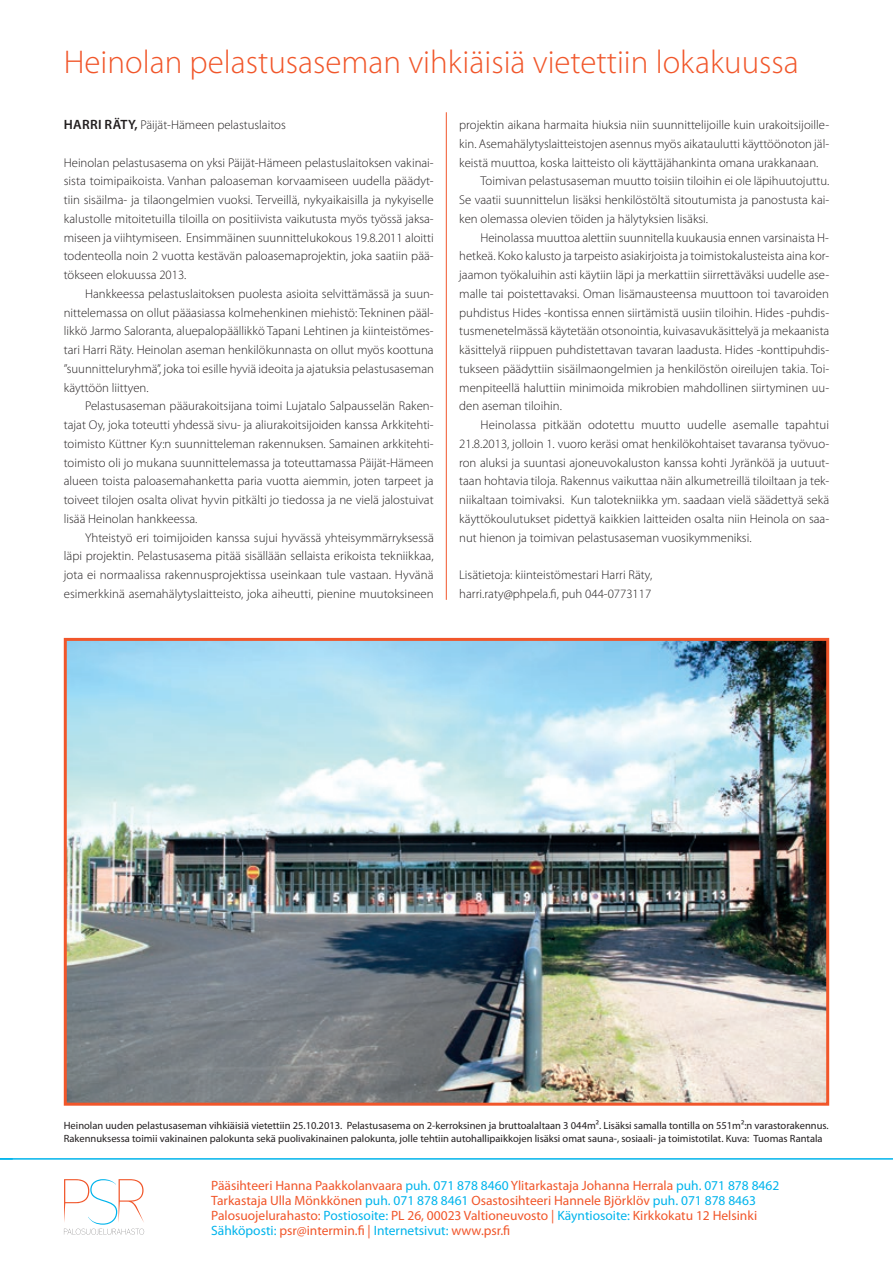
<style>
.page{position:relative;width:893px;height:1263px;background:#fff}
.page>*{position:absolute;margin:0;border:0;box-sizing:border-box;transform-origin:0 0}
.t1{font:300 33px "Myriad Pro";color:#f1562a}
.t2{font:13.5px/15px "Myriad Pro";color:#f1562a}
.t3{font:300 12.75px/18.8px "Myriad Pro";color:#231f20;text-align:justify}
.t4{font:10.5px/12.6px "Myriad Pro";color:#231f20}
.s1{font-weight:600;font-size:13.5px}
.s2{color:#00b4ec}
</style>
<div class="page">
<svg style="left:64px;top:1179px;width:80px;height:55px"></svg>
<hr style="left:0;top:1158px;width:893px;height:2px;background:#00b4ec">
<img style="left:68px;top:642px;width:757px;height:460px">
<div style="left:64px;top:638px;width:765px;height:468px;border:3px solid #f1562a"></div>
<hr style="left:446px;top:112px;width:1px;height:488px;background:#f1562a">
<h1 class="t1" style="left:64px;top:42px;width:737px">Heinolan pelastusaseman vihkiäisiä vietettiin lokakuussa</h1>
<p class="t3" style="left:64px;top:115px;width:223px"><span class="s1">HARRI RÄTY,</span> Päijät-Hämeen pelastuslaitos</p>
<p class="t3" style="left:64px;top:153px;width:372px">Heinolan pelastusasema on yksi Päijät-Hämeen pelastuslaitoksen vakinai&shy;sista toimipaikoista. Vanhan paloaseman korvaamiseen uudella päädyt&shy;tiin sisäilma- ja tilaongelmien vuoksi. Terveillä, nykyaikaisilla ja nykyiselle kalustolle mitoitetuilla tiloilla on positiivista vaikutusta myös työssä jaksa&shy;miseen ja viihtymiseen. Ensimmäinen suunnittelukokous 19.8.2011 aloitti todenteolla noin 2 vuotta kestävän paloasemaprojektin, joka saatiin pää&shy;tökseen elokuussa 2013.</p>
<p class="t3" style="left:64px;top:284px;width:372px;text-indent:21px">Hankkeessa pelastuslaitoksen puolesta asioita selvittämässä ja suun&shy;nittelemassa on ollut pääasiassa kolmehenkinen miehistö: Tekninen pääl&shy;likkö Jarmo Saloranta, aluepalopäällikkö Tapani Lehtinen ja kiinteistömes&shy;tari Harri Räty. Heinolan aseman henkilökunnasta on ollut myös koottuna ”suunnitteluryhmä”, joka toi esille hyviä ideoita ja ajatuksia pelastusaseman käyttöön liittyen.</p>
<p class="t3" style="left:64px;top:397px;width:371px;text-indent:21px">Pelastusaseman pääurakoitsijana toimi Lujatalo Salpausselän Raken&shy;tajat Oy, joka toteutti yhdessä sivu- ja aliurakoitsijoiden kanssa Arkkitehti&shy;toimisto Küttner Ky:n suunnitteleman rakennuksen. Samainen arkkitehti&shy;toimisto oli jo mukana suunnittelemassa ja toteuttamassa Päijät-Hämeen alueen toista paloasemahanketta paria vuotta aiemmin, joten tarpeet ja toiveet tilojen osalta olivat hyvin pitkälti jo tiedossa ja ne vielä jalostuivat lisää Heinolan hankkeessa.</p>
<p class="t3" style="left:64px;top:528px;width:372px;text-indent:21px">Yhteistyö eri toimijoiden kanssa sujui hyvässä yhteisymmärryksessä läpi projektin. Pelastusasema pitää sisällään sellaista erikoista tekniikkaa, jota ei normaalissa rakennusprojektissa useinkaan tule vastaan. Hyvänä esimerkkinä asemahälytyslaitteisto, joka aiheutti, pienine muutoksineen</p>
<p class="t3" style="left:459px;top:115px;width:371px">projektin aikana harmaita hiuksia niin suunnittelijoille kuin urakoitsijoille-</p>
<p class="t3" style="left:459px;top:134px;width:371px">kin. Asemahälytyslaitteistojen asennus myös aikataulutti käyttöönoton jäl-</p>
<p class="t3" style="left:459px;top:153px;width:361px">keistä muuttoa, koska laitteisto oli käyttäjähankinta omana urakkanaan.</p>
<p class="t3" style="left:480px;top:172px;width:350px">Toimivan pelastusaseman muutto toisiin tiloihin ei ole läpihuutojuttu.</p>
<p class="t3" style="left:459px;top:190px;width:371px">Se vaatii suunnittelun lisäksi henkilöstöltä sitoutumista ja panostusta kai-</p>
<p class="t3" style="left:459px;top:209px;width:250px">ken olemassa olevien töiden ja hälytyksien lisäksi.</p>
<p class="t3" style="left:480px;top:228px;width:350px">Heinolassa muuttoa alettiin suunnitella kuukausia ennen varsinaista H-</p>
<p class="t3" style="left:459px;top:247px;width:371px">hetkeä. Koko kalusto ja tarpeisto asiakirjoista ja toimistokalusteista aina kor-</p>
<p class="t3" style="left:459px;top:265px;width:371px">jaamon työkaluihin asti käytiin läpi ja merkattiin siirrettäväksi uudelle ase-</p>
<p class="t3" style="left:459px;top:284px;width:371px">malle tai poistettavaksi. Oman lisämausteensa muuttoon toi tavaroiden</p>
<p class="t3" style="left:459px;top:303px;width:371px">puhdistus Hides -kontissa ennen siirtämistä uusiin tiloihin. Hides -puhdis-</p>
<p class="t3" style="left:459px;top:322px;width:372px">tusmenetelmässä käytetään otsonointia, kuivasavukäsittelyä ja mekaanista</p>
<p class="t3" style="left:459px;top:340px;width:371px">käsittelyä riippuen puhdistettavan tavaran laadusta. Hides -konttipuhdis-</p>
<p class="t3" style="left:459px;top:359px;width:371px">tukseen päädyttiin sisäilmaongelmien ja henkilöstön oireilujen takia. Toi-</p>
<p class="t3" style="left:459px;top:378px;width:371px">menpiteellä haluttiin minimoida mikrobien mahdollinen siirtyminen uu-</p>
<p class="t3" style="left:459px;top:397px;width:104px">den aseman tiloihin.</p>
<p class="t3" style="left:480px;top:415px;width:350px">Heinolassa pitkään odotettu muutto uudelle asemalle tapahtui</p>
<p class="t3" style="left:459px;top:434px;width:371px">21.8.2013, jolloin 1. vuoro keräsi omat henkilökohtaiset tavaransa työvuo-</p>
<p class="t3" style="left:459px;top:453px;width:371px">ron aluksi ja suuntasi ajoneuvokaluston kanssa kohti Jyränköä ja uutuut-</p>
<p class="t3" style="left:459px;top:472px;width:371px">taan hohtavia tiloja. Rakennus vaikuttaa näin alkumetreillä tiloiltaan ja tek-</p>
<p class="t3" style="left:459px;top:490px;width:371px">niikaltaan toimivaksi. Kun talotekniikka ym. saadaan vielä säädettyä sekä</p>
<p class="t3" style="left:459px;top:509px;width:371px">käyttökoulutukset pidettyä kaikkien laitteiden osalta niin Heinola on saa-</p>
<p class="t3" style="left:459px;top:528px;width:294px">nut hienon ja toimivan pelastusaseman vuosikymmeniksi.</p>
<p class="t3" style="left:459px;top:565px;width:195px">Lisätietoja: kiinteistömestari Harri Räty, harri.raty@phpela.fi, puh 044-0773117</p>
<p class="t4" style="left:64px;top:1119px;width:766px">Heinolan uuden pelastusaseman vihkiäisiä vietettiin 25.10.2013. Pelastusasema on 2-kerroksinen ja bruttoalaltaan 3 044m². Lisäksi samalla tontilla on 551m²:n varastorakennus.<br>Rakennuksessa toimii vakinainen palokunta sekä puolivakinainen palokunta, jolle tehtiin autohallipaikkojen lisäksi omat sauna-, sosiaali- ja toimistotilat. Kuva: Tuomas Rantala</p>
<p class="t2" style="left:211px;top:1178px;width:570px">Pääsihteeri Hanna Paakkolanvaara <span class="s2">puh. 071 878 8460</span> Ylitarkastaja Johanna Herrala <span class="s2">puh. 071 878 8462<br></span>Tarkastaja Ulla Mönkkönen <span class="s2">puh. 071 878 8461</span> Osastosihteeri Hannele Björklöv <span class="s2">puh. 071 878 8463<br></span>Palosuojelurahasto: <span class="s2">Postiosoite:</span> PL 26, 00023 Valtioneuvosto | <span class="s2">Käyntiosoite:</span> Kirkkokatu 12 Helsinki <span class="s2">Sähköposti:</span> psr@intermin.fi | <span class="s2">Internetsivut:</span> www.psr.fi</p>
</div>
